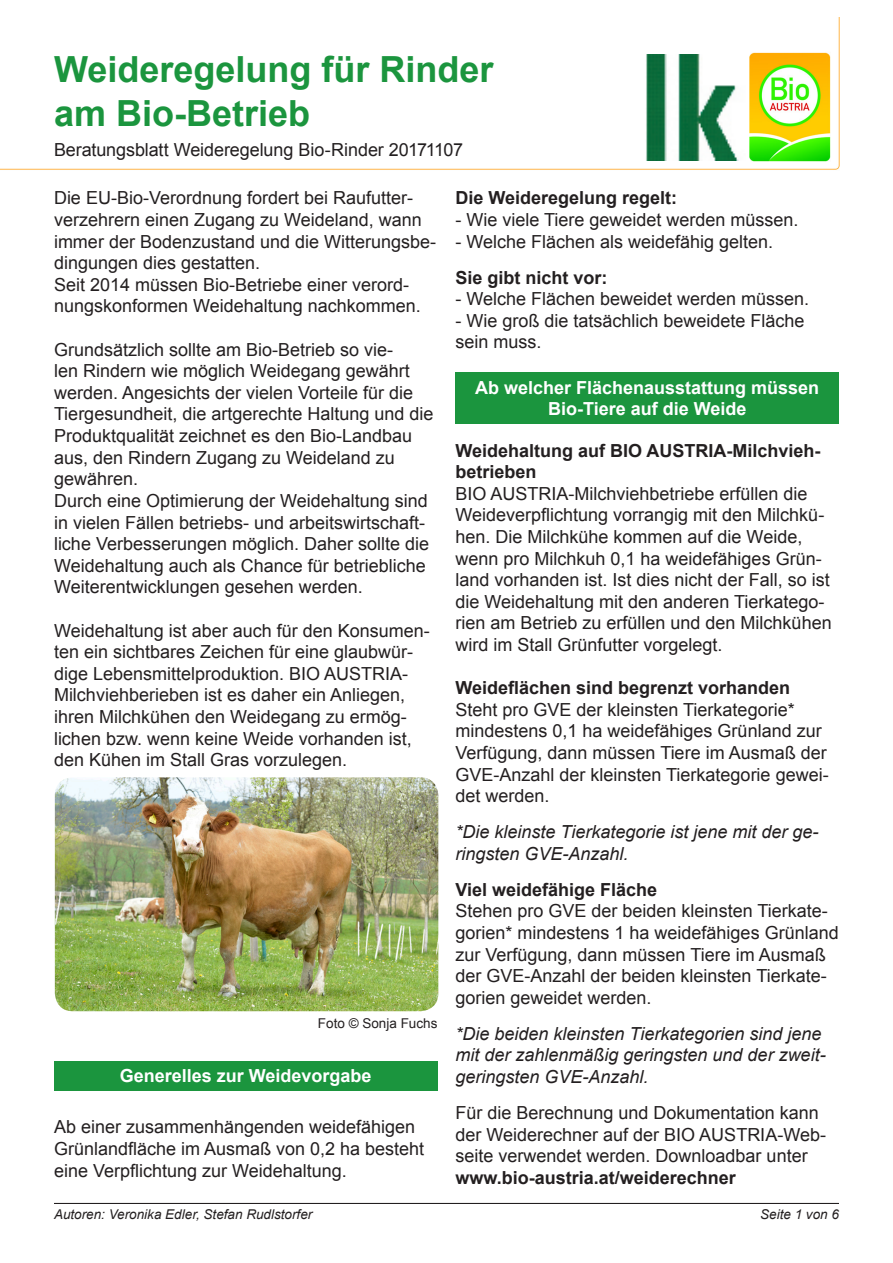
<style>
.page{position:relative;width:893px;height:1263px;background:#fff}
.page>*{position:absolute;margin:0;border:0;box-sizing:border-box;transform-origin:0 0}
.t1{font:700 36px/43.2px "Arial";color:#1b953e}
.t2{font:18px/21.6px "Arial";color:#231f20}
.t3{font:italic 18px/21.6px "Arial";color:#231f20}
.t4{font:700 18px/21.6px "Arial";color:#231f20}
.t5{font:700 18px/21.6px "Arial";color:#fff;text-align:center}
.t6{font:italic 13.5px "Arial";color:#231f20}
.t7{font:13.5px "Arial";color:#231f20}
.s1{font-weight:700}
</style>
<div class="page">
<hr style="left:54px;top:1203px;width:785px;height:1px;background:#231f20">
<img style="left:0;top:17px;width:840px;height:153px">
<img style="left:646px;top:54px;width:103px;height:106px">
<img style="left:55px;top:777px;width:383px;height:234px">
<div style="left:54px;top:1061px;width:383px;height:30px;background:#1b953e"></div>
<div style="left:455px;top:372px;width:384px;height:51px;background:#1b953e"></div>
<h1 class="t1" style="left:54px;top:49px;width:441px">Weideregelung für Rinder am Bio-Betrieb</h1>
<p class="t2" style="left:54px;top:139px;width:410px">Beratungsblatt Weideregelung Bio-Rinder 20171107</p>
<p class="t2" style="left:54px;top:188px;width:384px">Die EU-Bio-Verordnung fordert bei Raufutter&shy;verzehrern einen Zugang zu Weideland, wann immer der Bodenzustand und die Witterungsbe&shy;dingungen dies gestatten.</p>
<p class="t2" style="left:54px;top:274px;width:368px">Seit 2014 müssen Bio-Betriebe einer verord&shy;nungskonformen Weidehaltung nachkommen.</p>
<p class="t2" style="left:54px;top:339px;width:381px">Grundsätzlich sollte am Bio-Betrieb so vie-<br>len Rindern wie möglich Weidegang gewährt werden. Angesichts der vielen Vorteile für die Tiergesundheit, die artgerechte Haltung und die Produktqualität zeichnet es den Bio-Landbau aus, den Rindern Zugang zu Weideland zu gewähren.</p>
<p class="t2" style="left:54px;top:490px;width:377px">Durch eine Optimierung der Weidehaltung sind in vielen Fällen betriebs- und arbeitswirtschaft&shy;liche Verbesserungen möglich. Daher sollte die Weidehaltung auch als Chance für betriebliche Weiterentwicklungen gesehen werden.</p>
<p class="t2" style="left:54px;top:620px;width:377px">Weidehaltung ist aber auch für den Konsumen&shy;ten ein sichtbares Zeichen für eine glaubwür&shy;dige Lebensmittelproduktion. BIO AUSTRIA-Milchviehberieben ist es daher ein Anliegen, ihren Milchkühen den Weidegang zu ermög&shy;lichen bzw. wenn keine Weide vorhanden ist, den Kühen im Stall Gras vorzulegen.</p>
<p class="t7" style="left:318px;top:1014px;width:121px">Foto © Sonja Fuchs</p>
<p class="t5" style="left:120px;top:1066px;width:253px">Generelles zur Weidevorgabe</p>
<p class="t2" style="left:54px;top:1116px;width:372px">Ab einer zusammenhängenden weidefähigen<br>Grünlandfläche im Ausmaß von 0,2 ha besteht eine Verpflichtung zur Weidehaltung.</p>
<p class="t4" style="left:455px;top:188px;width:223px">Die Weideregelung regelt:</p>
<p class="t2" style="left:455px;top:209px;width:345px">- Wie viele Tiere geweidet werden müssen.</p>
<p class="t2" style="left:455px;top:231px;width:319px">- Welche Flächen als weidefähig gelten.</p>
<p class="t4" style="left:455px;top:267px;width:154px">Sie gibt nicht vor:</p>
<p class="t2" style="left:455px;top:288px;width:355px">- Welche Flächen beweidet werden müssen.</p>
<p class="t2" style="left:455px;top:310px;width:351px">- Wie groß die tatsächlich beweidete Fläche sein muss.</p>
<p class="t5" style="left:475px;top:377px;width:346px">Ab welcher Flächenausstattung müssen<br>Bio-Tiere auf die Weide</p>
<p class="t4" style="left:455px;top:440px;width:367px">Weidehaltung auf BIO AUSTRIA-Milchvieh&shy;betrieben</p>
<p class="t2" style="left:455px;top:483px;width:370px">BIO AUSTRIA-Milchviehbetriebe erfüllen die<br>Weideverpflichtung vorrangig mit den Milchkü&shy;hen. Die Milchkühe kommen auf die Weide,</p>
<p class="t2" style="left:455px;top:548px;width:378px">wenn pro Milchkuh 0,1 ha weidefähiges Grün&shy;land vorhanden ist. Ist dies nicht der Fall, so ist die Weidehaltung mit den anderen Tierkatego&shy;rien am Betrieb zu erfüllen und den Milchkühen wird im Stall Grünfutter vorgelegt.</p>
<p class="t4" style="left:455px;top:677px;width:336px">Weideflächen sind begrenzt vorhanden</p>
<p class="t2" style="left:455px;top:699px;width:375px">Steht pro GVE der kleinsten Tierkategorie* mindestens 0,1 ha weidefähiges Grünland zur Verfügung, dann müssen Tiere im Ausmaß der GVE-Anzahl der kleinsten Tierkategorie gewei&shy;det werden.</p>
<p class="t3" style="left:455px;top:821px;width:365px">*Die kleinste Tierkategorie ist jene mit der ge&shy;ringsten GVE-Anzahl.</p>
<p class="t4" style="left:455px;top:879px;width:203px">Viel weidefähige Fläche</p>
<p class="t2" style="left:455px;top:900px;width:385px">Stehen pro GVE der beiden kleinsten Tierkate&shy;gorien* mindestens 1 ha weidefähiges Grünland zur Verfügung, dann müssen Tiere im Ausmaß der GVE-Anzahl der beiden kleinsten Tierkate&shy;gorien geweidet werden.</p>
<p class="t3" style="left:455px;top:1023px;width:372px">*Die beiden kleinsten Tierkategorien sind jene mit der zahlenmäßig geringsten und der zweit&shy;geringsten GVE-Anzahl.</p>
<p class="t2" style="left:455px;top:1102px;width:372px">Für die Berechnung und Dokumentation kann der Weiderechner auf der BIO AUSTRIA-Web&shy;seite verwendet werden. Downloadbar unter <span class="s1">www.bio-austria.at/weiderechner</span></p>
<p class="t6" style="left:54px;top:1205px;width:260px">Autoren: Veronika Edler, Stefan Rudlstorfer</p>
<p class="t6" style="left:760px;top:1205px;width:80px">Seite 1 von 6</p>
</div>
